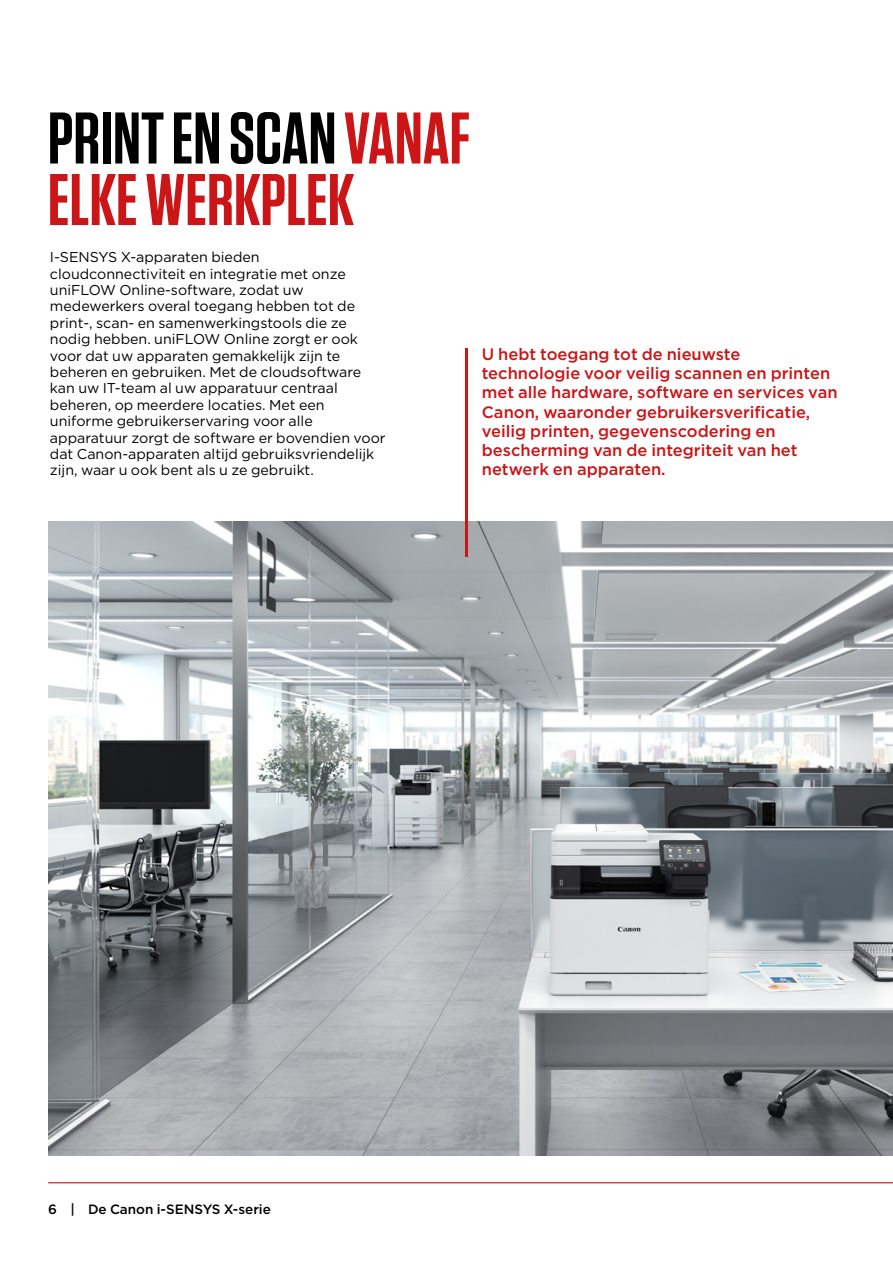
<style>
.page{position:relative;width:893px;height:1263px;background:#fff}
.page>*{position:absolute;margin:0;border:0;box-sizing:border-box;transform-origin:0 0}
.t1{font:600 72.9px/61.5px "Tungsten";color:#cb1517}
.t2{font:500 16.5px/19.2px "Gotham";color:#cb1517}
.t3{font:14.25px/16.4px "Gotham";color:#000}
.t4{font:500 13.5px "Gotham";color:#000}
.s1{color:#000}
</style>
<div class="page">
<hr style="left:48px;top:1182px;width:845px;height:1px;background:#db0812">
<img style="left:48px;top:522px;width:845px;height:633px">
<hr style="left:465px;top:348px;width:3px;height:209px;background:#cb1517">
<h1 class="t1" style="left:48px;top:109px;width:424px"><span class="s1">PRINT EN SCAN</span>VANAF<br>ELKE WERKPLEK</h1>
<p class="t3" style="left:50px;top:249px;width:337px">I-SENSYS X-apparaten bieden cloudconnectiviteit en integratie met onze uniFLOW Online-software, zodat uw medewerkers overal toegang hebben tot de print-, scan- en samenwerkingstools die ze nodig hebben. uniFLOW Online zorgt er ook voor dat uw apparaten gemakkelijk zijn te beheren en gebruiken. Met de cloudsoftware kan uw IT-team al uw apparatuur centraal beheren, op meerdere locaties. Met een uniforme gebruikerservaring voor alle apparatuur zorgt de software er bovendien voor dat Canon-apparaten altijd gebruiksvriendelijk zijn, waar u ook bent als u ze gebruikt.</p>
<p class="t2" style="left:482px;top:344px;width:357px">U hebt toegang tot de nieuwste technologie voor veilig scannen en printen met alle hardware, software en services van Canon, waaronder gebruikersverificatie, veilig printen, gegevenscodering en bescherming van de integriteit van het netwerk en apparaten.</p>
<p class="t4" style="left:48px;top:1200px;width:224px">6 | De Canon i-SENSYS X-serie</p>
</div>
